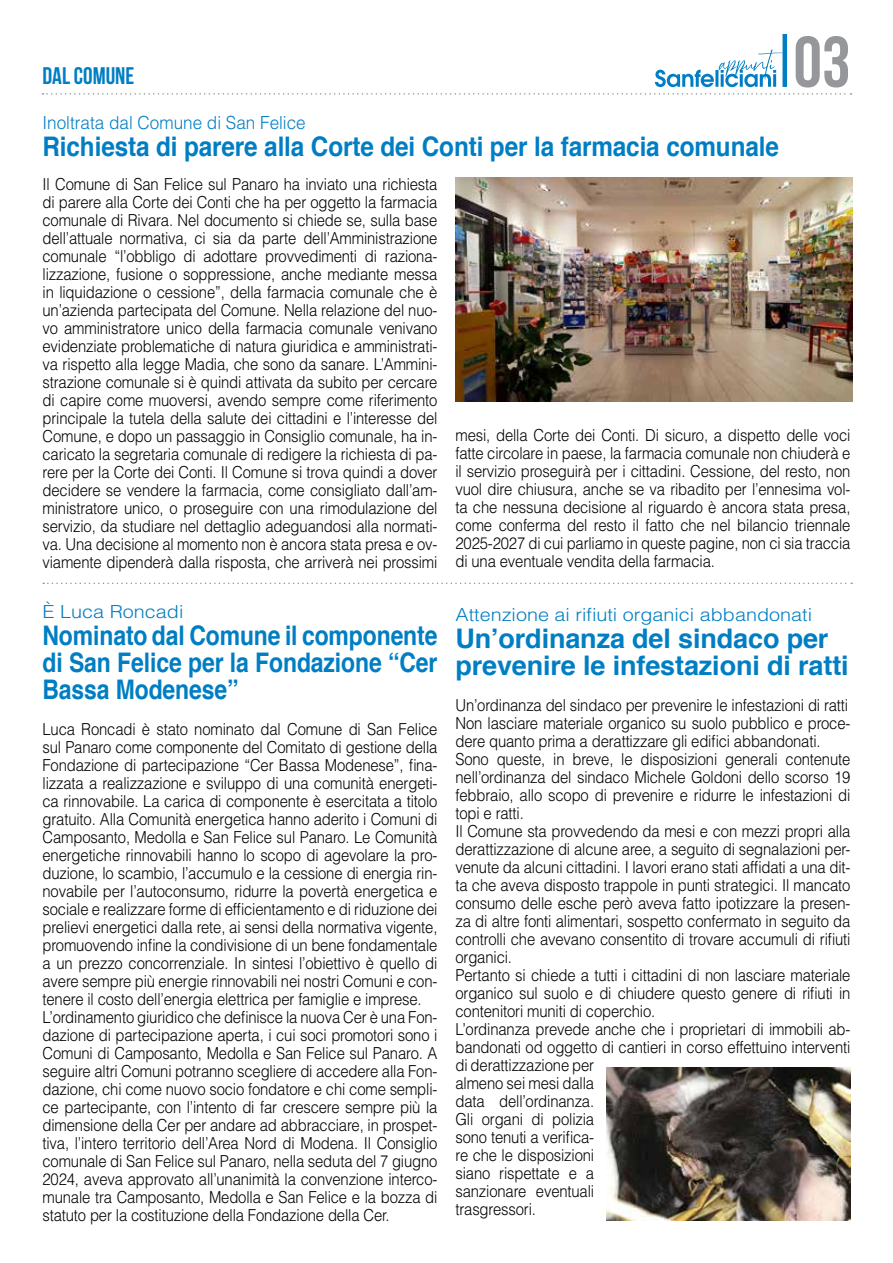
<style>
.page{position:relative;width:893px;height:1263px;background:#fff}
.page>*{position:absolute;margin:0;border:0;box-sizing:border-box;transform-origin:0 0}
.t1{font:72px "Bebas Neue";color:#95979a}
.t2{font:700 27px/27px "Helvetica";letter-spacing:-.005em;color:#007ec3;text-align:justify;scale:.85 1}
.t3{font:700 27px "Helvetica";letter-spacing:-.005em;color:#007ec3;scale:.9 1}
.t4{font:700 27px/27px "Helvetica";letter-spacing:-.005em;color:#007ec3}
.t5{font:24px "Bebas Neue";color:#007ec3}
.t6{font:300 18px "Helvetica";color:#007ec3;scale:1.1 1}
.t7{font:300 18px "Helvetica";color:#007ec3;scale:.95 1}
.t8{font:300 16.5px/18px "Helvetica";letter-spacing:-.01em;color:#000;text-align:justify;scale:.9 1}
</style>
<div class="page">
<div style="left:782px;top:34px;width:5px;height:53px;background:#007ec3"></div>
<svg style="left:655px;top:49px;width:128px;height:38px"></svg>
<svg style="left:43px;top:93px;width:808px;height:2px"></svg>
<img style="left:455px;top:178px;width:397px;height:223px">
<svg style="left:43px;top:583px;width:809px;height:1px"></svg>
<img style="left:607px;top:1067px;width:243px;height:153px">
<h3 class="t5" style="left:43px;top:62px;width:93px">DAL COMUNE</h3>
<h1 class="t1" style="left:793px;top:23px;width:59px">03</h1>
<p class="t7" style="left:43px;top:112px;width:279px">Inoltrata dal Comune di San Felice</p>
<h2 class="t3" style="left:43px;top:125px;width:820px">Richiesta di parere alla Corte dei Conti per la farmacia comunale</h2>
<p class="t8" style="left:43px;top:175px;width:440px">Il Comune di San Felice sul Panaro ha inviato una richiesta di parere alla Corte dei Conti che ha per oggetto la farmacia comunale di Rivara. Nel documento si chiede se, sulla base dell’attuale normativa, ci sia da parte dell’Amministrazione comunale “l’obbligo di adottare provvedimenti di raziona&shy;lizzazione, fusione o soppressione, anche mediante messa in liquidazione o cessione”, della farmacia comunale che è un’azienda partecipata del Comune. Nella relazione del nuo&shy;vo amministratore unico della farmacia comunale venivano evidenziate problematiche di natura giuridica e amministrati&shy;va rispetto alla legge Madia, che sono da sanare. L’Ammini&shy;strazione comunale si è quindi attivata da subito per cercare di capire come muoversi, avendo sempre come riferimento principale la tutela della salute dei cittadini e l’interesse del Comune, e dopo un passaggio in Consiglio comunale, ha in&shy;caricato la segretaria comunale di redigere la richiesta di pa&shy;rere per la Corte dei Conti. Il Comune si trova quindi a dover decidere se vendere la farmacia, come consigliato dall’am&shy;ministratore unico, o proseguire con una rimodulazione del servizio, da studiare nel dettaglio adeguandosi alla normati&shy;va. Una decisione al momento non è ancora stata presa e ov&shy;viamente dipenderà dalla risposta, che arriverà nei prossimi</p>
<p class="t6" style="left:455px;top:603px;width:326px">Attenzione ai rifiuti organici abbandonati</p>
<h2 class="t4" style="left:455px;top:625px;width:395px">Un’ordinanza del sindaco per prevenire le infestazioni di ratti</h2>
<p class="t8" style="left:455px;top:696px;width:440px;text-align:left">Un’ordinanza del sindaco per prevenire le infestazioni di ratti Non lasciare materiale organico su suolo pubblico e proce&shy;dere quanto prima a derattizzare gli edifici abbandonati.<br>Sono queste, in breve, le disposizioni generali contenute nell’ordinanza del sindaco Michele Goldoni dello scorso 19 febbraio, allo scopo di prevenire e ridurre le infestazioni di topi e ratti.<br>Il Comune sta provvedendo da mesi e con mezzi propri alla derattizzazione di alcune aree, a seguito di segnalazioni per&shy;venute da alcuni cittadini. I lavori erano stati affidati a una dit&shy;ta che aveva disposto trappole in punti strategici. Il mancato consumo delle esche però aveva fatto ipotizzare la presen&shy;za di altre fonti alimentari, sospetto confermato in seguito da controlli che avevano consentito di trovare accumuli di rifiuti organici.<br>Pertanto si chiede a tutti i cittadini di non lasciare materiale organico sul suolo e di chiudere questo genere di rifiuti in contenitori muniti di coperchio.<br>L’ordinanza prevede anche che i proprietari di immobili ab&shy;bandonati od oggetto di cantieri in corso effettuino interventi di derattizzazione per<br>almeno sei mesi dalla<br>data dell’ordinanza.<br>Gli organi di polizia<br>sono tenuti a verifica-<br>re che le disposizioni<br>siano rispettate e a<br>sanzionare eventuali<br>trasgressori.</p>
<p class="t8" style="left:455px;top:425px;width:440px">mesi, della Corte dei Conti. Di sicuro, a dispetto delle voci fatte circolare in paese, la farmacia comunale non chiuderà e il servizio proseguirà per i cittadini. Cessione, del resto, non vuol dire chiusura, anche se va ribadito per l’ennesima vol&shy;ta che nessuna decisione al riguardo è ancora stata presa, come conferma del resto il fatto che nel bilancio triennale 2025-2027 di cui parliamo in queste pagine, non ci sia traccia di una eventuale vendita della farmacia.</p>
<p class="t6" style="left:43px;top:600px;width:130px">È Luca Roncadi</p>
<h2 class="t2" style="left:43px;top:622px;width:466px">Nominato dal Comune il componente di San Felice per la Fondazione “Cer Bassa Modenese”</h2>
<p class="t8" style="left:43px;top:720px;width:440px;text-align:left">Luca Roncadi è stato nominato dal Comune di San Felice sul Panaro come componente del Comitato di gestione della Fondazione di partecipazione “Cer Bassa Modenese”, fina&shy;lizzata a realizzazione e sviluppo di una comunità energeti&shy;ca rinnovabile. La carica di componente è esercitata a titolo gratuito. Alla Comunità energetica hanno aderito i Comuni di Camposanto, Medolla e San Felice sul Panaro. Le Comunità energetiche rinnovabili hanno lo scopo di agevolare la pro&shy;duzione, lo scambio, l’accumulo e la cessione di energia rin&shy;novabile per l’autoconsumo, ridurre la povertà energetica e sociale e realizzare forme di efficientamento e di riduzione dei prelievi energetici dalla rete, ai sensi della normativa vigente, promuovendo infine la condivisione di un bene fondamentale a un prezzo concorrenziale. In sintesi l’obiettivo è quello di avere sempre più energie rinnovabili nei nostri Comuni e con&shy;tenere il costo dell’energia elettrica per famiglie e imprese.<br>L’ordinamento giuridico che definisce la nuova Cer è una Fon&shy;dazione di partecipazione aperta, i cui soci promotori sono i Comuni di Camposanto, Medolla e San Felice sul Panaro. A seguire altri Comuni potranno scegliere di accedere alla Fon&shy;dazione, chi come nuovo socio fondatore e chi come sempli&shy;ce partecipante, con l’intento di far crescere sempre più la dimensione della Cer per andare ad abbracciare, in prospet&shy;tiva, l’intero territorio dell’Area Nord di Modena. Il Consiglio comunale di San Felice sul Panaro, nella seduta del 7 giugno 2024, aveva approvato all’unanimità la convenzione interco&shy;munale tra Camposanto, Medolla e San Felice e la bozza di statuto per la costituzione della Fondazione della Cer.</p>
</div>
